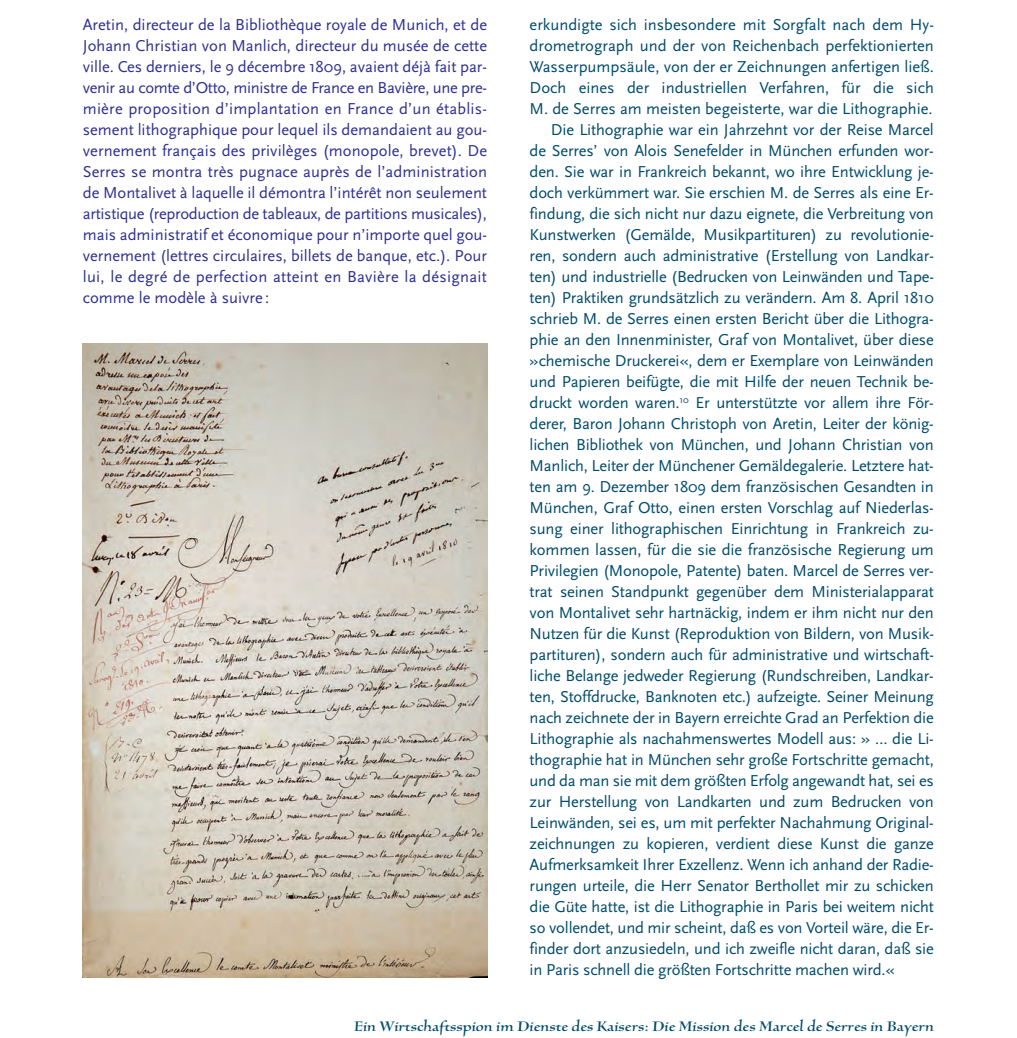
<style>
.page{position:relative;width:1017px;height:1038px;background:#fff}
.page>*{position:absolute;margin:0;border:0;box-sizing:border-box;transform-origin:0 0}
.t1{font:18px "Silentium Pro Roman I";color:#004b6c}
.t2{font:16.5px "Scala Sans";letter-spacing:-.01em;color:#004b6c}
.t3{font:16.5px/21px "Scala Sans";letter-spacing:.015em;color:#2e3092;text-align:justify}
</style>
<div class="page">
<svg style="left:82px;top:343px;width:406px;height:635px;background:#c9c1b4"></svg>
<p class="t3" style="left:83px;top:15px;width:405px">Aretin, directeur de la Bibliothèque royale de Munich, et de Johann Christian von Manlich, directeur du musée de cette ville. Ces derniers, le 9 décembre 1809, avaient déjà fait par&shy;venir au comte d’Otto, ministre de France en Bavière, une pre&shy;mière proposition d’implantation en France d’un établis&shy;sement lithographique pour lequel ils demandaient au gou&shy;vernement français des privilèges (monopole, brevet). De Serres se montra très pugnace auprès de l’administration de Montalivet à laquelle il démontra l’intérêt non seulement artistique (reproduction de tableaux, de partitions musicales), mais administratif et économique pour n’importe quel gou&shy;vernement (lettres circulaires, billets de banque, etc.). Pour lui, le degré de perfection atteint en Bavière la désignait comme le modèle à suivre :</p>
<p class="t2" style="left:529px;top:17px;width:405px">erkundigte sich insbesondere mit Sorgfalt nach dem Hy-</p>
<p class="t2" style="left:529px;top:38px;width:405px">drometrograph und der von Reichenbach perfektionierten</p>
<p class="t2" style="left:529px;top:59px;width:405px">Wasserpumpsäule, von der er Zeichnungen anfertigen ließ.</p>
<p class="t2" style="left:529px;top:80px;width:405px">Doch eines der industriellen Verfahren, für die sich</p>
<p class="t2" style="left:529px;top:101px;width:404px">M. de Serres am meisten begeisterte, war die Lithographie.</p>
<p class="t2" style="left:550px;top:122px;width:384px">Die Lithographie war ein Jahrzehnt vor der Reise Marcel</p>
<p class="t2" style="left:529px;top:143px;width:405px">de Serres’ von Alois Senefelder in München erfunden wor-</p>
<p class="t2" style="left:529px;top:164px;width:405px">den. Sie war in Frankreich bekannt, wo ihre Entwicklung je-</p>
<p class="t2" style="left:529px;top:185px;width:405px">doch verkümmert war. Sie erschien M. de Serres als eine Er-</p>
<p class="t2" style="left:529px;top:206px;width:405px">findung, die sich nicht nur dazu eignete, die Verbreitung von</p>
<p class="t2" style="left:529px;top:227px;width:405px">Kunstwerken (Gemälde, Musikpartituren) zu revolutionie-</p>
<p class="t2" style="left:529px;top:248px;width:405px">ren, sondern auch administrative (Erstellung von Landkar-</p>
<p class="t2" style="left:529px;top:269px;width:405px">ten) und industrielle (Bedrucken von Leinwänden und Tape-</p>
<p class="t2" style="left:529px;top:290px;width:405px">ten) Praktiken grundsätzlich zu verändern. Am 8. April 1810</p>
<p class="t2" style="left:529px;top:311px;width:405px">schrieb M. de Serres einen ersten Bericht über die Lithogra-</p>
<p class="t2" style="left:529px;top:332px;width:405px">phie an den Innenminister, Graf von Montalivet, über diese</p>
<p class="t2" style="left:529px;top:353px;width:405px">»chemische Druckerei«, dem er Exemplare von Leinwänden</p>
<p class="t2" style="left:529px;top:374px;width:405px">und Papieren beifügte, die mit Hilfe der neuen Technik be-</p>
<p class="t2" style="left:529px;top:395px;width:405px">druckt worden waren.<sup>10</sup> Er unterstützte vor allem ihre För-</p>
<p class="t2" style="left:529px;top:416px;width:405px">derer, Baron Johann Christoph von Aretin, Leiter der könig-</p>
<p class="t2" style="left:529px;top:437px;width:405px">lichen Bibliothek von München, und Johann Christian von</p>
<p class="t2" style="left:529px;top:458px;width:405px">Manlich, Leiter der Münchener Gemäldegalerie. Letztere hat-</p>
<p class="t2" style="left:529px;top:479px;width:405px">ten am 9. Dezember 1809 dem französischen Gesandten in</p>
<p class="t2" style="left:529px;top:500px;width:405px">München, Graf Otto, einen ersten Vorschlag auf Niederlas-</p>
<p class="t2" style="left:529px;top:521px;width:405px">sung einer lithographischen Einrichtung in Frankreich zu-</p>
<p class="t2" style="left:529px;top:542px;width:405px">kommen lassen, für die sie die französische Regierung um</p>
<p class="t2" style="left:529px;top:563px;width:405px">Privilegien (Monopole, Patente) baten. Marcel de Serres ver-</p>
<p class="t2" style="left:529px;top:584px;width:405px">trat seinen Standpunkt gegenüber dem Ministerialapparat</p>
<p class="t2" style="left:529px;top:605px;width:405px">von Montalivet sehr hartnäckig, indem er ihm nicht nur den</p>
<p class="t2" style="left:529px;top:626px;width:405px">Nutzen für die Kunst (Reproduktion von Bildern, von Musik-</p>
<p class="t2" style="left:529px;top:647px;width:405px">partituren), sondern auch für administrative und wirtschaft-</p>
<p class="t2" style="left:529px;top:668px;width:405px">liche Belange jedweder Regierung (Rundschreiben, Landkar-</p>
<p class="t2" style="left:529px;top:689px;width:405px">ten, Stoffdrucke, Banknoten etc.) aufzeigte. Seiner Meinung</p>
<p class="t2" style="left:529px;top:710px;width:405px">nach zeichnete der in Bayern erreichte Grad an Perfektion die</p>
<p class="t2" style="left:529px;top:731px;width:405px">Lithographie als nachahmenswertes Modell aus: » … die Li-</p>
<p class="t2" style="left:529px;top:752px;width:405px">thographie hat in München sehr große Fortschritte gemacht,</p>
<p class="t2" style="left:529px;top:773px;width:405px">und da man sie mit dem größten Erfolg angewandt hat, sei es</p>
<p class="t2" style="left:529px;top:794px;width:405px">zur Herstellung von Landkarten und zum Bedrucken von</p>
<p class="t2" style="left:529px;top:815px;width:405px">Leinwänden, sei es, um mit perfekter Nachahmung Original-</p>
<p class="t2" style="left:529px;top:836px;width:405px">zeichnungen zu kopieren, verdient diese Kunst die ganze</p>
<p class="t2" style="left:529px;top:857px;width:405px">Aufmerksamkeit Ihrer Exzellenz. Wenn ich anhand der Radie-</p>
<p class="t2" style="left:529px;top:878px;width:405px">rungen urteile, die Herr Senator Berthollet mir zu schicken</p>
<p class="t2" style="left:529px;top:899px;width:405px">die Güte hatte, ist die Lithographie in Paris bei weitem nicht</p>
<p class="t2" style="left:529px;top:920px;width:405px">so vollendet, und mir scheint, daß es von Vorteil wäre, die Er-</p>
<p class="t2" style="left:529px;top:941px;width:405px">finder dort anzusiedeln, und ich zweifle nicht daran, daß sie</p>
<p class="t2" style="left:529px;top:962px;width:366px">in Paris schnell die größten Fortschritte machen wird.«</p>
<p class="t1" style="left:354px;top:1019px;width:581px">Ein Wirtschaftsspion im Dienste des Kaisers: Die Mission des Marcel de Serres in Bayern</p>
</div>
